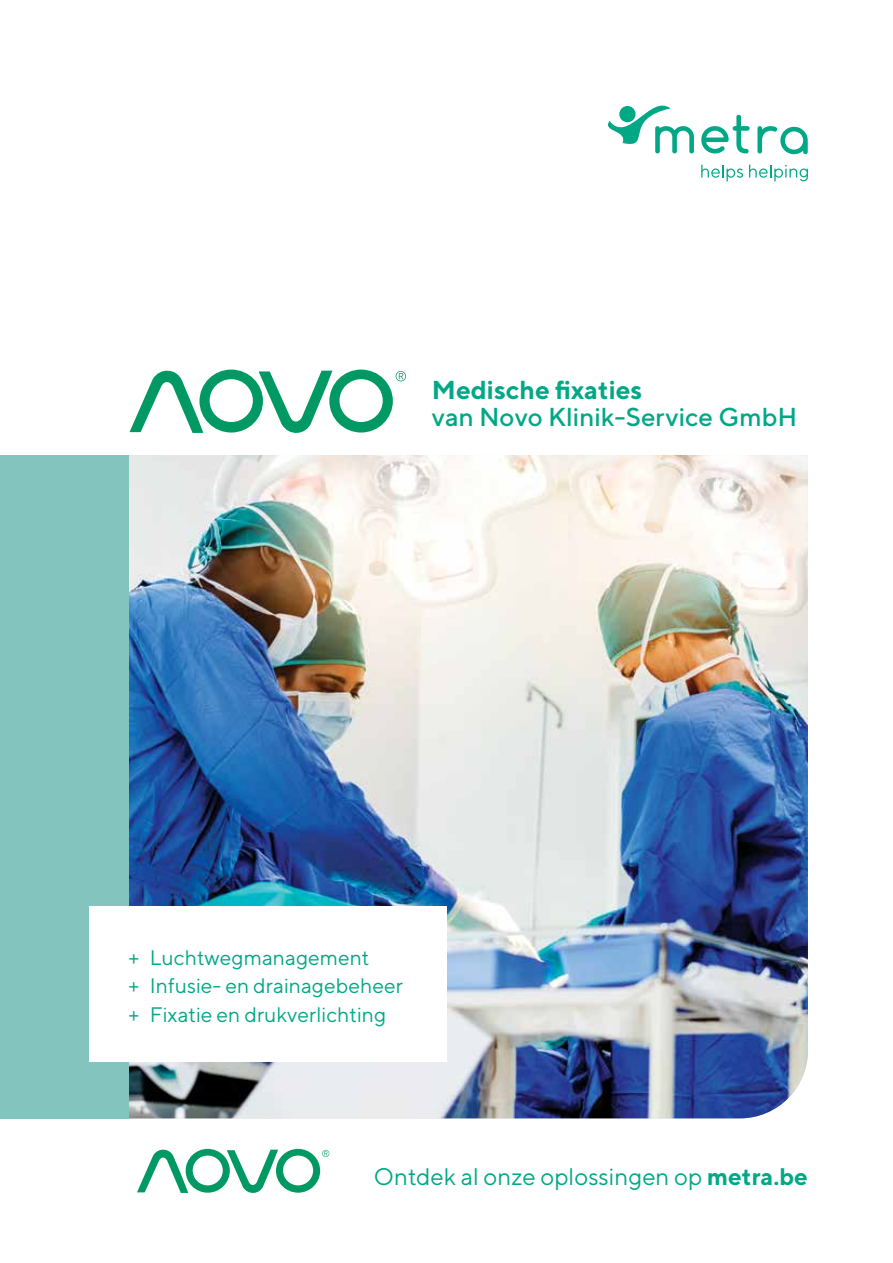
<style>
.page{position:relative;width:893px;height:1263px;background:#fff}
.page>*{position:absolute;margin:0;border:0;box-sizing:border-box;transform-origin:0 0}
.t1{font:500 25.95px "TT Norms";color:#00a886}
.t2{font:700 25.95px "TT Norms";color:#00a886}
.t3{font:24px "TT Norms";color:#00a886}
.t4{font:21px/28.5px "TT Norms";color:#00a886}
.s1{font-weight:700}
</style>
<div class="page">
<img style="left:129px;top:455px;width:679px;height:663px">
<div style="left:0;top:455px;width:129px;height:663px;background:#84c4be"></div>
<svg style="left:130px;top:370px;width:276px;height:63px"></svg>
<svg style="left:137px;top:1149px;width:192px;height:44px"></svg>
<div style="left:89px;top:906px;width:357px;height:156px;background:#fff"></div>
<svg style="left:608px;top:106px;width:86px;height:48px"></svg>
<svg style="left:701px;top:114px;width:49px;height:39px"></svg>
<svg style="left:757px;top:126px;width:51px;height:28px"></svg>
<svg style="left:701px;top:165px;width:42px;height:16px"></svg>
<svg style="left:749px;top:165px;width:59px;height:16px"></svg>
<p class="t2" style="left:432px;top:373px;width:212px">Medische fixaties</p>
<p class="t1" style="left:432px;top:401px;width:367px">van Novo Klinik-Service GmbH</p>
<p class="t4" style="left:129px;top:942px;width:276px">+ Luchtwegmanagement<br>+ Infusie- en drainagebeheer + Fixatie en drukverlichting</p>
<p class="t3" style="left:374px;top:1162px;width:435px">Ontdek al onze oplossingen op <span class="s1">metra.be</span></p>
</div>
